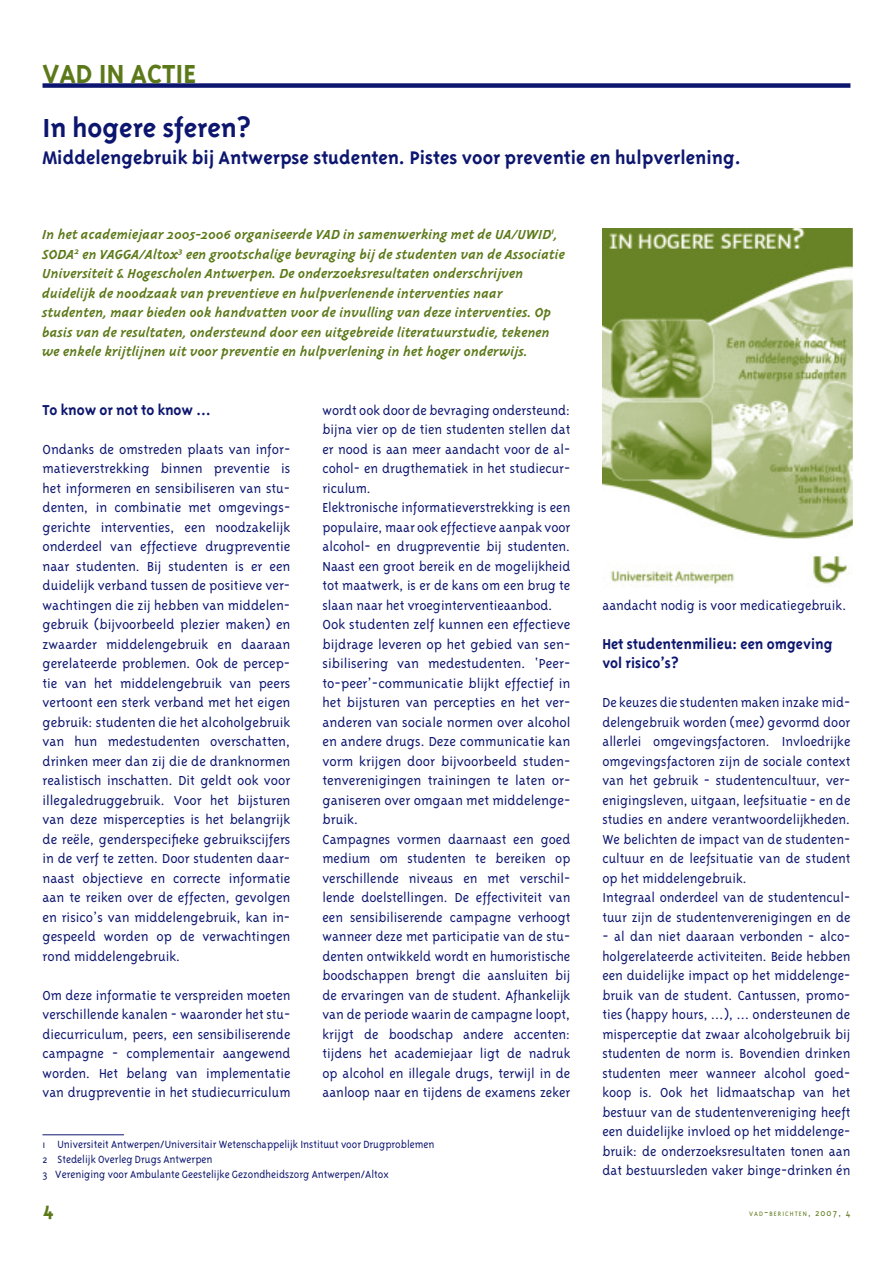
<style>
.page{position:relative;width:893px;height:1263px;background:#fff}
.page>*{position:absolute;margin:0;border:0;box-sizing:border-box;transform-origin:0 0}
.t1{font:700 30px "Triplex";color:#0d166f}
.t2{font:700 30px "Triplex";color:#5c7919}
.t3{font:700 22.5px "Triplex";color:#5c7919}
.t4{font:700 21px "Triplex";color:#0d166f}
.t5{font:700 16.5px/19.5px "Triplex";color:#0d166f}
.t6{font:300 15px/19.5px "Triplex";color:#0d166f;text-align:justify}
.t7{font:italic 700 15px/19.5px "Triplex";color:#5c7919}
.t8{font:300 12px/15px "Triplex";color:#0d166f}
.t9{font:300 7.35px "Triplex";letter-spacing:.145em;color:#5c7919}
.s1{font-size:10.5px}
</style>
<div class="page">
<div style="left:43px;top:83px;width:807px;height:5px;background:#0d166f"></div>
<hr style="left:43px;top:1134px;width:81px;height:1px;background:#0d166f">
<img style="left:602px;top:229px;width:250px;height:357px">
<h1 class="t2" style="left:43px;top:62px;width:155px">VAD IN ACTIE</h1>
<h1 class="t1" style="left:43px;top:116px;width:210px">In hogere sferen?</h1>
<h3 class="t4" style="left:43px;top:149px;width:700px">Middelengebruik bij Antwerpse studenten. Pistes voor preventie en hulpverlening.</h3>
<p class="t7" style="left:43px;top:226px;width:524px">In het academiejaar 2005-2006 organiseerde VAD in samenwerking met de UA/UWID<sup>1</sup>, SODA<sup>2</sup> en VAGGA/Altox<sup>3</sup> een grootschalige bevraging bij de studenten van de Associatie Universiteit &amp; Hogescholen Antwerpen. De onderzoeksresultaten onderschrijven duidelijk de noodzaak van preventieve en hulpverlenende interventies naar studenten, maar bieden ook handvatten voor de invulling van deze interventies. Op basis van de resultaten, ondersteund door een uitgebreide literatuurstudie, tekenen we enkele krijtlijnen uit voor preventie en hulpverlening in het hoger onderwijs.</p>
<p class="t5" style="left:43px;top:401px;width:170px">To know or not to know …</p>
<p class="t6" style="left:43px;top:440px;width:249px">Ondanks de omstreden plaats van infor&shy;matieverstrekking binnen preventie is het informeren en sensibiliseren van stu&shy;denten, in combinatie met omgevings&shy;gerichte interventies, een noodzakelijk onderdeel van effectieve drugpreventie naar studenten. Bij studenten is er een duidelijk verband tussen de positieve ver&shy;wachtingen die zij hebben van middelen&shy;gebruik (bijvoorbeeld plezier maken) en zwaarder middelengebruik en daaraan gerelateerde problemen. Ook de percep&shy;tie van het middelengebruik van peers vertoont een sterk verband met het eigen gebruik: studenten die het alcoholgebruik van hun medestudenten overschatten, drinken meer dan zij die de dranknormen realistisch inschatten. Dit geldt ook voor illegaledruggebruik. Voor het bijsturen van deze mispercepties is het belangrijk de reële, genderspecifieke gebruikscijfers in de verf te zetten. Door studenten daar&shy;naast objectieve en correcte informatie aan te reiken over de effecten, gevolgen en risico’s van middelengebruik, kan in&shy;gespeeld worden op de verwachtingen rond middelengebruik.</p>
<p class="t6" style="left:43px;top:986px;width:249px">Om deze informatie te verspreiden moeten verschillende kanalen - waaronder het stu&shy;diecurriculum, peers, een sensibiliserende campagne - complementair aangewend worden. Het belang van implementatie van drugpreventie in het studiecurriculum</p>
<p class="t6" style="left:322px;top:401px;width:250px;text-align:left">wordt ook door de bevraging ondersteund: bijna vier op de tien studenten stellen dat er nood is aan meer aandacht voor de al&shy;cohol- en drugthematiek in het studiecur&shy;riculum.<br>Elektronische informatieverstrekking is een populaire, maar ook effectieve aanpak voor alcohol- en drugpreventie bij studenten.<br>Naast een groot bereik en de mogelijkheid tot maatwerk, is er de kans om een brug te slaan naar het vroeginterventieaanbod.<br>Ook studenten zelf kunnen een effectieve bijdrage leveren op het gebied van sen&shy;sibilisering van medestudenten. ‘Peer&shy;to-peer’-communicatie blijkt effectief in het bijsturen van percepties en het ver&shy;anderen van sociale normen over alcohol en andere drugs. Deze communicatie kan vorm krijgen door bijvoorbeeld studen&shy;tenverenigingen trainingen te laten or&shy;ganiseren over omgaan met middelenge&shy;bruik.<br>Campagnes vormen daarnaast een goed medium om studenten te bereiken op verschillende niveaus en met verschil&shy;lende doelstellingen. De effectiviteit van een sensibiliserende campagne verhoogt wanneer deze met participatie van de stu&shy;denten ontwikkeld wordt en humoristische boodschappen brengt die aansluiten bij de ervaringen van de student. Afhankelijk van de periode waarin de campagne loopt, krijgt de boodschap andere accenten: tijdens het academiejaar ligt de nadruk op alcohol en illegale drugs, terwijl in de aanloop naar en tijdens de examens zeker</p>
<p class="t6" style="left:602px;top:596px;width:246px">aandacht nodig is voor medicatiegebruik.</p>
<p class="t5" style="left:602px;top:635px;width:232px">Het studentenmilieu: een omgeving vol risico’s?</p>
<p class="t6" style="left:602px;top:694px;width:250px;text-align:left">De keuzes die studenten maken inzake mid&shy;delengebruik worden (mee) gevormd door allerlei omgevingsfactoren. Invloedrijke omgevingsfactoren zijn de sociale context van het gebruik - studentencultuur, ver&shy;enigingsleven, uitgaan, leefsituatie - en de studies en andere verantwoordelijkheden.<br>We belichten de impact van de studenten&shy;cultuur en de leefsituatie van de student op het middelengebruik.<br>Integraal onderdeel van de studentencul&shy;tuur zijn de studentenverenigingen en de</p>
<p class="t6" style="left:602px;top:928px;width:250px">- al dan niet daaraan verbonden - alco&shy;holgerelateerde activiteiten. Beide hebben een duidelijke impact op het middelenge&shy;bruik van de student. Cantussen, promo&shy;ties (happy hours, …), … ondersteunen de misperceptie dat zwaar alcoholgebruik bij studenten de norm is. Bovendien drinken studenten meer wanneer alcohol goed&shy;koop is. Ook het lidmaatschap van het bestuur van de studentenvereniging heeft een duidelijke invloed op het middelenge&shy;bruik: de onderzoeksresultaten tonen aan dat bestuursleden vaker binge-drinken én</p>
<p class="t8" style="left:43px;top:1137px;width:393px">1 Universiteit Antwerpen/Universitair Wetenschappelijk Instituut voor Drugproblemen<br>2 Stedelijk Overleg Drugs Antwerpen<br>3 Vereniging voor Ambulante Geestelijke Gezondheidszorg Antwerpen/Altox</p>
<h2 class="t3" style="left:43px;top:1201px;width:13px">4</h2>
<p class="t9" style="left:749px;top:1211px;width:103px">VAD<span class="s1">-</span>BERICHTEN<span class="s1">, 2007, 4</span></p>
</div>
